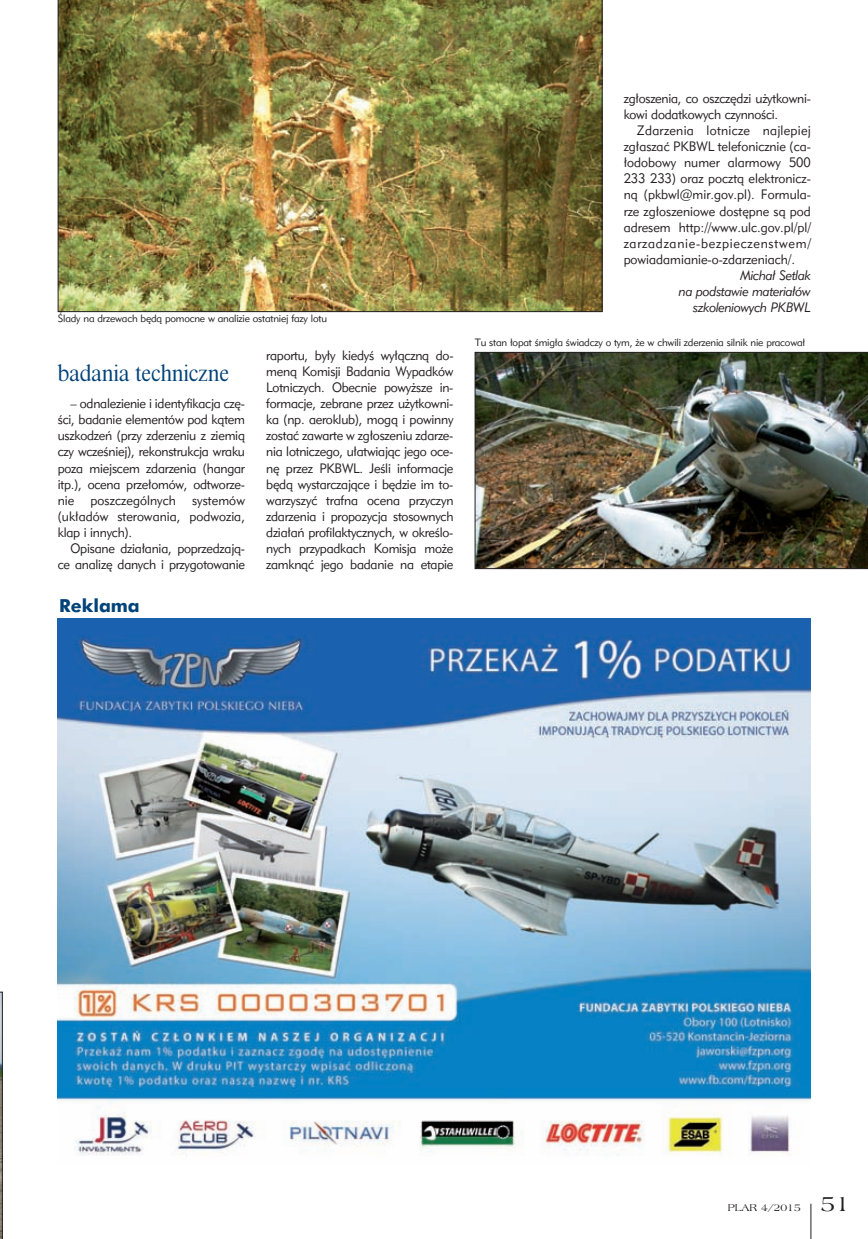
<style>
.page{position:relative;width:868px;height:1239px;background:#fff}
.page>*{position:absolute;margin:0;border:0;box-sizing:border-box;transform-origin:0 0}
.t1{font:22.5px "Dutch 801 Hd EU";letter-spacing:-.015em;color:#004279}
.t2{font:700 18px "Futura EU";color:#004279}
.t3{font:13.5px/16px "Geometric 415 Lt EU";letter-spacing:-.015em;color:#231f20;text-align:justify;scale:.95 1}
.t4{font:italic 13.5px/16px "Geometric 415 Lt EU";letter-spacing:-.015em;color:#231f20;text-align:right;scale:.95 1}
.t5{font:10.5px "Geometric 415 Lt EU";letter-spacing:-.015em;color:#231f20}
.t6{font:10.5px "Americana EU";color:#231f20}
.s1{font-size:22.5px}
</style>
<div class="page">
<hr style="left:810px;top:1203px;width:1px;height:35px;background:#231f20">
<img style="left:58px;top:0;width:544px;height:312px">
<svg style="left:0;top:991px;width:3px;height:247px"></svg>
<img style="left:474px;top:352px;width:393px;height:216px">
<img style="left:58px;top:618px;width:752px;height:538px">
<p class="t5" style="left:58px;top:315px;width:271px">Ślady na drzewach będą pomocne w analizie ostatniej fazy lotu</p>
<h1 class="t1" style="left:58px;top:363px;width:173px">ba da nia tech nicz ne</h1>
<p class="t3" style="left:58px;top:397px;width:198px;text-indent:13px">– od na le zie nie i iden ty fi ka cja czę - ści, ba da nie ele men tów pod ką tem uszko dzeń (przy zde rze niu z zie mią czy wcze śniej), re kon struk cja wra ku po za miej scem zda rze nia (han gar itp.), oce na prze ło mów, od two rze - nie po szcze gól nych sys te mów (ukła dów ste ro wa nia, pod wo zia, klap i in nych).</p>
<p class="t3" style="left:58px;top:541px;width:198px;text-align:right">Opi sa ne dzia ła nia, po prze dza ją - ce ana li zę da nych i przy go to wa nie</p>
<h2 class="t2" style="left:59px;top:594px;width:82px">Reklama</h2>
<p class="t3" style="left:266px;top:348px;width:199px">ra por tu, by ły kie dyś wy łącz ną do - me ną Ko mi sji Ba da nia Wy pad ków Lot ni czych. Obec nie po wyż sze in - for ma cje, ze bra ne przez użyt kow ni - ka (np. ae ro klub), mo gą i po win ny zo stać za war te w zgło sze niu zda rze - nia lot ni cze go, uła twia jąc je go oce - nę przez PKBWL. Je śli in for ma cje bę dą wy star cza ją ce i bę dzie im to - wa rzy szyć traf na oce na przy czyn zda rze nia i pro po zy cja sto sow nych dzia łań pro fi lak tycz nych, w okre ślo - nych przy pad kach Ko mi sja mo że za mknąć je go ba da nie na eta pie</p>
<p class="t3" style="left:623px;top:92px;width:198px">zgło sze nia, co oszczę dzi użyt kow ni - ko wi do dat ko wych czyn no ści.</p>
<p class="t3" style="left:623px;top:124px;width:198px;text-indent:13px">Zda rze nia lot ni cze naj le piej zgła szać PKBWL te le fo nicz nie (ca - ło do bo wy nu mer alar mo wy 500<br>233 233) oraz pocz tą elek tro nicz - ną (pkbwl@mir.gov.pl). For mu la - rze zgło sze nio we do stęp ne są pod ad re sem http://www.ulc.gov.pl/pl/ zarzadzanie-bezpieczenstwem/ powiadamianie-o-zdarzeniach/.</p>
<p class="t4" style="left:678px;top:267px;width:140px">Mi chał Se tlak<br>na podstawie materiałów szkoleniowych PKBWL</p>
<p class="t5" style="left:474px;top:338px;width:332px">Tu stan łopat śmigła świadczy o tym, że w chwili zderzenia silnik nie pracował</p>
<p class="t6" style="left:727px;top:1203px;width:124px">PLAR 4/2015 <span class="s1">51</span></p>
</div>
